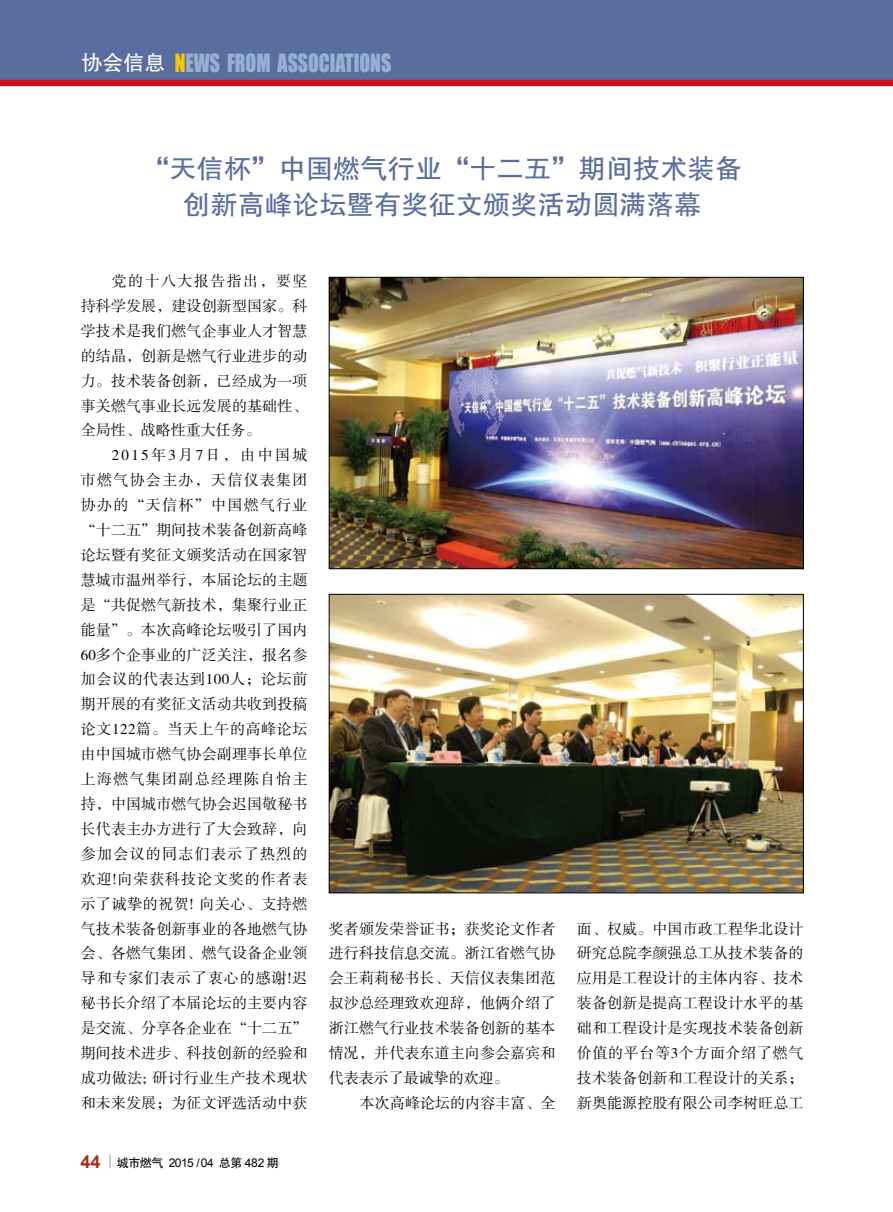
<style>
.page{position:relative;width:893px;height:1212px;background:#fff}
.page>*{position:absolute;margin:0;border:0;box-sizing:border-box;transform-origin:0 0}
.t1{font:27px/36px "FZHTJW GB1 0";letter-spacing:.01em;color:#596e9e;text-align:center}
.t2{font:23.1px "Impact";color:#98b0d3;scale:.86 1}
.t3{font:15px/24.9px "FZSSJW GB1 0";letter-spacing:.01em;color:#000;text-align:justify}
.t4{font:12px "Arial";letter-spacing:-.04em;color:#000}
.s1{font-family:"FZHTJW GB1 0";font-size:21px;color:#fff}
.s2{color:#fcc700}
.s3{font-weight:700;font-size:18px;color:#a62e14}
.s4{font-family:"FZHTJW GB1 0"}
</style>
<div class="page">
<div style="left:0;top:0;width:893px;height:82px;background:#596e9e"></div>
<div style="left:0;top:80px;width:893px;height:6px;background:#cc141d"></div>
<svg style="left:109px;top:1155px;width:2px;height:13px"></svg>
<img style="left:331px;top:279px;width:471px;height:288px">
<div style="left:329px;top:277px;width:475px;height:292px;border:1px solid #000"></div>
<img style="left:331px;top:596px;width:471px;height:295px">
<div style="left:329px;top:594px;width:475px;height:299px;border:1px solid #000"></div>
<h2 class="t2" style="left:81px;top:45px;width:362px"><span class="s1">协会信息</span> <span class="s2">N</span>EWS FROM ASSOCIATIONS</h2>
<h1 class="t1" style="left:142px;top:151px;width:601px">“天信杯”中国燃气行业“十二五”期间技术装备创新高峰论坛暨有奖征文颁奖活动圆满落幕</h1>
<p class="t3" style="left:81px;top:269px;width:228px;text-indent:31px">党的十八大报告指出，要坚持科学发展，建设创新型国家。科学技术是我们燃气企事业人才智慧的结晶，创新是燃气行业进步的动力。技术装备创新，已经成为一项事关燃气事业长远发展的基础性、全局性、战略性重大任务。</p>
<p class="t3" style="left:81px;top:443px;width:228px;text-indent:31px">2015年3月7日，由中国城市燃气协会主办，天信仪表集团协办的“天信杯”中国燃气行业“十二五”期间技术装备创新高峰论坛暨有奖征文颁奖活动在国家智慧城市温州举行，本届论坛的主题是“共促燃气新技术，集聚行业正能量”。本次高峰论坛吸引了国内60多个企事业的广泛关注，报名参加会议的代表达到100人；论坛前期开展的有奖征文活动共收到投稿论文122篇。当天上午的高峰论坛由中国城市燃气协会副理事长单位上海燃气集团副总经理陈自怡主持，中国城市燃气协会迟国敬秘书长代表主办方进行了大会致辞，向参加会议的同志们表示了热烈的欢迎!向荣获科技论文奖的作者表示了诚挚的祝贺! 向关心、支持燃气技术装备创新事业的各地燃气协会、各燃气集团、燃气设备企业领导和专家们表示了衷心的感谢!迟秘书长介绍了本届论坛的主要内容是交流、分享各企业在“十二五”期间技术进步、科技创新的经验和成功做法; 研讨行业生产技术现状和未来发展；为征文评选活动中获</p>
<p class="t4" style="left:80px;top:1155px;width:200px"><span class="s3">44</span> <span class="s4">城市燃气</span> 2015 / 04 <span class="s4">总第</span> 482 <span class="s4">期</span></p>
<p class="t3" style="left:329px;top:917px;width:228px">奖者颁发荣誉证书；获奖论文作者进行科技信息交流。浙江省燃气协会王莉莉秘书长、天信仪表集团范叔沙总经理致欢迎辞，他俩介绍了浙江燃气行业技术装备创新的基本情况，并代表东道主向参会嘉宾和代表表示了最诚挚的欢迎。</p>
<p class="t3" style="left:360px;top:1091px;width:197px">本次高峰论坛的内容丰富、全</p>
<p class="t3" style="left:577px;top:917px;width:228px">面、权威。中国市政工程华北设计研究总院李颜强总工从技术装备的应用是工程设计的主体内容、技术装备创新是提高工程设计水平的基础和工程设计是实现技术装备创新价值的平台等3个方面介绍了燃气技术装备创新和工程设计的关系；新奥能源控股有限公司李树旺总工</p>
</div>
